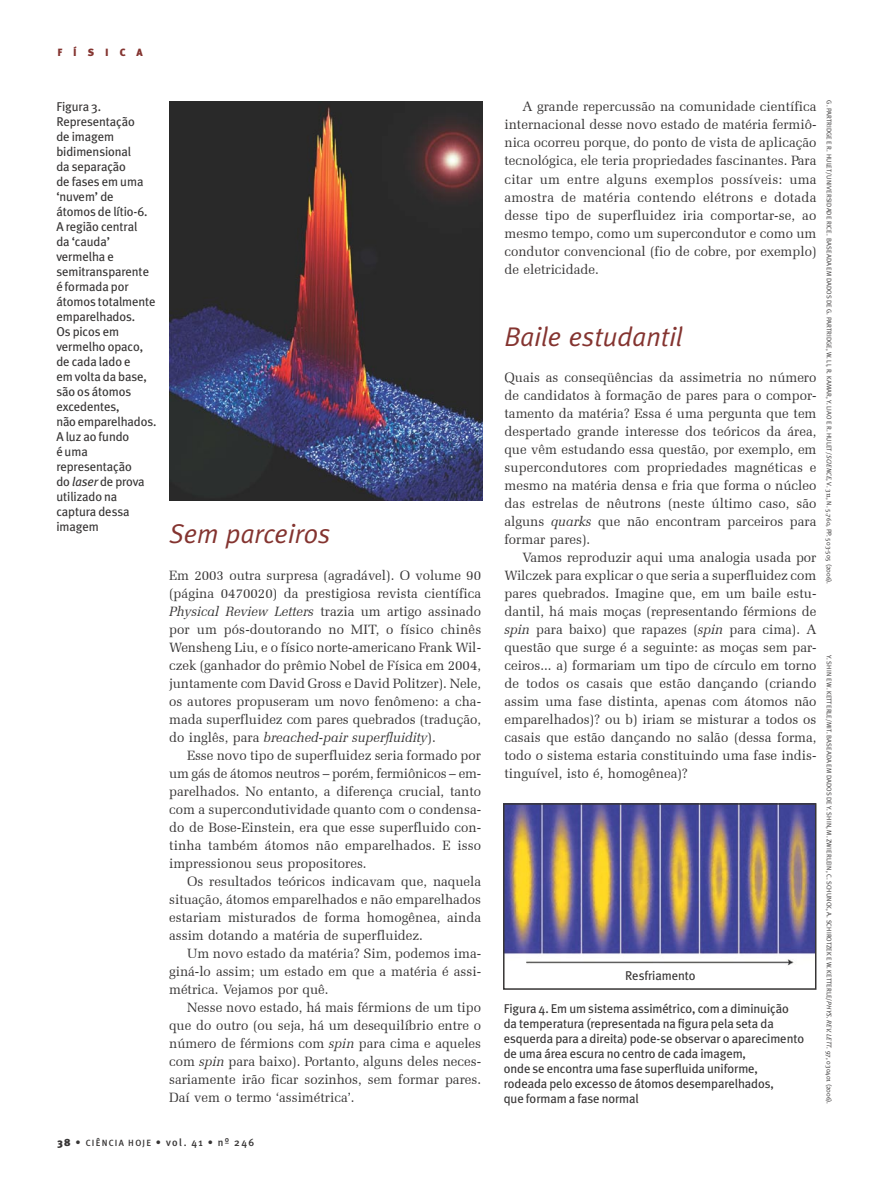
<style>
.page{position:relative;width:893px;height:1191px;background:#fff}
.page>*{position:absolute;margin:0;border:0;box-sizing:border-box;transform-origin:0 0}
.Subtitulo{font:italic 27px "Meta Plus Normal";color:#843430}
.Body_text{font:13.5px/18px "Zapf Elliptical 711 BT";color:#373535;text-align:justify}
._1º_parágrafo{font:13.5px/18px "Zapf Elliptical 711 BT";color:#373535;text-align:justify}
.Legenda{font:12.75px/15px "Meta Plus";letter-spacing:-.01em;color:#373535}
.t1{font:500 10.5px "Meta Plus";letter-spacing:.135em;color:#373535}
.t2{font:900 10.5px "Meta Plus";letter-spacing:1.04em;color:#843430}
.Cr閐ito{font:6.75px "Meta Plus Normal";color:#373535}
.s1{font-style:italic}
.s2{font-weight:900}
.s3{font-size:9px}
</style>
<div class="page">
<img style="left:169px;top:101px;width:314px;height:400px">
<img style="left:506px;top:806px;width:307px;height:160px">
<div style="left:503px;top:803px;width:313px;height:186px;border:2px solid #373535"></div>
<p class="t2" style="left:57px;top:46px;width:87px">FÍSICA</p>
<p class="Legenda" style="left:56px;top:99px;width:102px">Figura 3.<br>Representação<br>de imagem bidimensional<br>da separação<br>de fases em uma ‘nuvem’ de<br>átomos de lítio-6.<br>A região central<br>da ‘cauda’ vermelha e semitransparente é formada por átomos totalmente emparelhados.<br>Os picos em vermelho opaco, de cada lado e<br>em volta da base, são os átomos excedentes,<br>não emparelhados.<br>A luz ao fundo<br>é uma representação<br>do <span class="s1">laser</span> de prova utilizado na captura dessa imagem</p>
<p class="Cr閐ito" style="left:833px;top:100px;width:485px;rotate:90deg">G. PARTRIDGE E R. HULET/UNIVERSIDADE RICE. BASEADA EM DADOS DE G. PARTRIDGE, W. LI, R. KAMAR, Y. LIAO E R. HULET/<span class="s1">SCIENCE</span>, V. 311, N. 5.760, PP. 503-505 (2006).</p>
<p class="Body_text" style="left:505px;top:98px;width:313px;text-indent:18px">A grande repercussão na comunidade científica internacional desse novo estado de matéria fermiô&shy;nica ocorreu porque, do ponto de vista de aplicação tecnológica, ele teria propriedades fascinantes. Para citar um entre alguns exemplos possíveis: uma amostra de matéria contendo elétrons e dotada desse tipo de superfluidez iria comportar-se, ao mesmo tempo, como um supercondutor e como um condutor convencional (fio de cobre, por exemplo) de eletricidade.</p>
<p class="Subtitulo" style="left:505px;top:320px;width:180px">Baile estudantil</p>
<p class="_1º_parágrafo" style="left:505px;top:368px;width:313px">Quais as conseqüências da assimetria no número de candidatos à formação de pares para o compor&shy;tamento da matéria? Essa é uma pergunta que tem despertado grande interesse dos teóricos da área, que vêm estudando essa questão, por exemplo, em supercondutores com propriedades magnéticas e mesmo na matéria densa e fria que forma o núcleo das estrelas de nêutrons (neste último caso, são alguns <span class="s1">quarks</span> que não encontram parceiros para formar pares).</p>
<p class="Body_text" style="left:505px;top:548px;width:313px;text-indent:18px">Vamos reproduzir aqui uma analogia usada por Wilczek para explicar o que seria a superfluidez com pares quebrados. Imagine que, em um baile estu&shy;dantil, há mais moças (representando férmions de <span class="s1">spin</span> para baixo) que rapazes (<span class="s1">spin</span> para cima). A questão que surge é a seguinte: as moças sem par&shy;ceiros... a) formariam um tipo de círculo em torno de todos os casais que estão dançando (criando assim uma fase distinta, apenas com átomos não emparelhados)? ou b) iriam se misturar a todos os casais que estão dançando no salão (dessa forma, todo o sistema estaria constituindo uma fase indis&shy;tinguível, isto é, homogênea)?</p>
<p class="Subtitulo" style="left:169px;top:518px;width:163px">Sem parceiros</p>
<p class="_1º_parágrafo" style="left:169px;top:566px;width:314px">Em 2003 outra surpresa (agradável). O volume 90 (página 0470020) da prestigiosa revista científica <span class="s1">Physical Review Letters</span> trazia um artigo assinado por um pós-doutorando no MIT, o físico chinês Wensheng Liu, e o físico norte-americano Frank Wil&shy;czek (ganhador do prêmio Nobel de Física em 2004, juntamente com David Gross e David Politzer). Nele, os autores propuseram um novo fenômeno: a cha&shy;mada superfluidez com pares quebrados (tradução, do inglês, para <span class="s1">breached-pair superfluidity</span>).</p>
<p class="Body_text" style="left:169px;top:746px;width:314px;text-indent:18px">Esse novo tipo de superfluidez seria formado por um gás de átomos neutros – porém, fermiônicos – em&shy;parelhados. No entanto, a diferença crucial, tanto com a supercondutividade quanto com o condensa&shy;do de Bose-Einstein, era que esse superfluido con&shy;tinha também átomos não emparelhados. E isso impressionou seus propositores.</p>
<p class="Body_text" style="left:169px;top:872px;width:314px;text-indent:18px">Os resultados teóricos indicavam que, naquela situação, átomos emparelhados e não emparelhados estariam misturados de forma homogênea, ainda assim dotando a matéria de superfluidez.</p>
<p class="Body_text" style="left:169px;top:944px;width:313px;text-indent:18px">Um novo estado da matéria? Sim, podemos ima&shy;giná-lo assim; um estado em que a matéria é assi&shy;métrica. Vejamos por quê.</p>
<p class="Body_text" style="left:169px;top:998px;width:313px;text-indent:18px">Nesse novo estado, há mais férmions de um tipo que do outro (ou seja, há um desequilíbrio entre o número de férmions com <span class="s1">spin</span> para cima e aqueles com <span class="s1">spin</span> para baixo). Portanto, alguns deles neces&shy;sariamente irão ficar sozinhos, sem formar pares.<br>Daí vem o termo ‘assimétrica’.</p>
<p class="Cr閐ito" style="left:833px;top:655px;width:450px;rotate:90deg">Y. SHIN E W. KETTERLE/MIT. BASEADA EM DADOS DE Y. SHIN, M. ZWIERLEIN, C. SCHUNCK, A. SCHIROTZEK E W. KETTERLE/<span class="s1">PHYS. REV. LETT</span>. 97, 030401 (2006).</p>
<p class="Legenda" style="left:625px;top:967px;width:72px">Resfriamento</p>
<p class="Legenda" style="left:504px;top:1000px;width:302px">Figura 4. Em um sistema assimétrico, com a diminuição da temperatura (representada na figura pela seta da esquerda para a direita) pode-se observar o aparecimento de uma área escura no centro de cada imagem,<br>onde se encontra uma fase superfluida uniforme, rodeada pelo excesso de átomos desemparelhados,<br>que formam a fase normal</p>
<p class="t1" style="left:57px;top:1135px;width:198px"><span class="s2">38</span> • <span class="s3">CIÊNCIA HOJE</span> • vol. 41 • nº 246</p>
</div>
